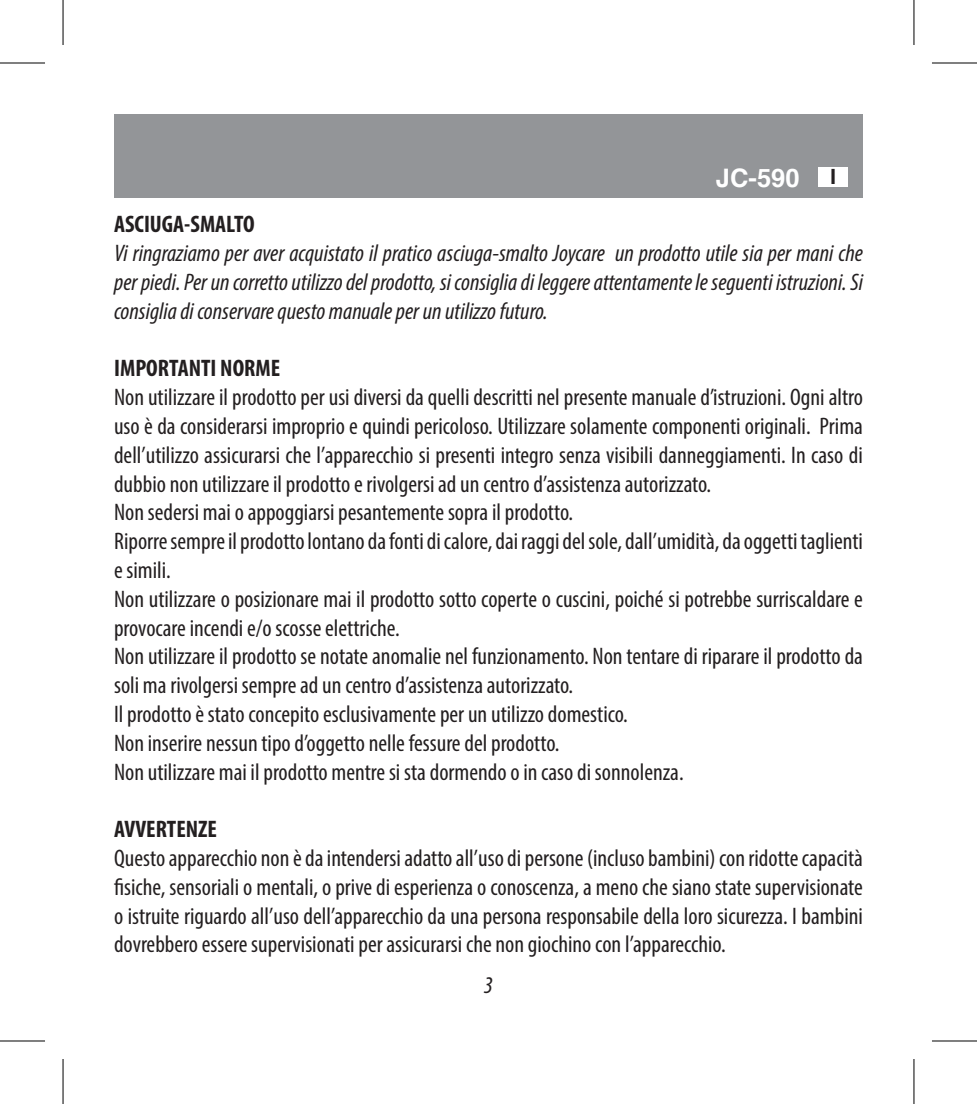
<style>
.page{position:relative;width:977px;height:1104px;background:#fff}
.page>*{position:absolute;margin:0;border:0;box-sizing:border-box;transform-origin:0 0}
.t1{font:700 25.5px "Helvetica";color:#fff}
.t2{font:condensed 24px/28.8px "Myriad Pro";color:#231f20}
.t3{font:italic condensed 24px/28.8px "Myriad Pro";color:#231f20;text-align:justify}
.t4{font:700 condensed 24px "Myriad Pro";color:#231f20}
.s1{font-family:"Arial";font-size:21px;color:#231f20}
</style>
<div class="page">
<div style="left:114px;top:114px;width:748px;height:84px;background:#939598"></div>
<div style="left:818px;top:167px;width:29px;height:20px;background:#fff"></div>
<svg style="left:0;top:1041px;width:45px;height:1px"></svg>
<svg style="left:932px;top:1041px;width:44px;height:1px"></svg>
<hr style="left:0;top:62px;width:45px;height:2px;background:#000">
<hr style="left:931px;top:62px;width:45px;height:2px;background:#000">
<hr style="left:0;top:1040px;width:45px;height:1px;background:#000">
<hr style="left:931px;top:1040px;width:45px;height:1px;background:#000">
<hr style="left:62px;top:0;width:2px;height:45px;background:#000">
<hr style="left:62px;top:1059px;width:2px;height:45px;background:#000">
<hr style="left:913px;top:0;width:1px;height:45px;background:#000">
<hr style="left:913px;top:1059px;width:1px;height:45px;background:#000">
<p class="t1" style="left:716px;top:158px;width:122px">JC-590 <span class="s1">I</span></p>
<p class="t4" style="left:114px;top:209px;width:142px">ASCIUGA-SMALTO</p>
<p class="t3" style="left:114px;top:239px;width:750px">Vi ringraziamo per aver acquistato il pratico asciuga-smalto Joycare un prodotto utile sia per mani che per piedi. Per un corretto utilizzo del prodotto, si consiglia di leggere attentamente le seguenti istruzioni. Si consiglia di conservare questo manuale per un utilizzo futuro.</p>
<p class="t4" style="left:114px;top:353px;width:168px">IMPORTANTI NORME</p>
<p class="t2" style="left:114px;top:383px;width:750px">Non utilizzare il prodotto per usi diversi da quelli descritti nel presente manuale d’istruzioni. Ogni altro uso è da considerarsi improprio e quindi pericoloso. Utilizzare solamente componenti originali. Prima dell’utilizzo assicurarsi che l’apparecchio si presenti integro senza visibili danneggiamenti. In caso di dubbio non utilizzare il prodotto e rivolgersi ad un centro d’assistenza autorizzato.<br>Non sedersi mai o appoggiarsi pesantemente sopra il prodotto.<br>Riporre sempre il prodotto lontano da fonti di calore, dai raggi del sole, dall’umidità, da oggetti taglienti e simili.<br>Non utilizzare o posizionare mai il prodotto sotto coperte o cuscini, poiché si potrebbe surriscaldare e provocare incendi e/o scosse elettriche.<br>Non utilizzare il prodotto se notate anomalie nel funzionamento. Non tentare di riparare il prodotto da soli ma rivolgersi sempre ad un centro d’assistenza autorizzato.<br>Il prodotto è stato concepito esclusivamente per un utilizzo domestico.<br>Non inserire nessun tipo d’oggetto nelle fessure del prodotto.<br>Non utilizzare mai il prodotto mentre si sta dormendo o in caso di sonnolenza.</p>
<p class="t4" style="left:114px;top:814px;width:104px">AVVERTENZE</p>
<p class="t2" style="left:114px;top:843px;width:750px;text-align:justify">Questo apparecchio non è da intendersi adatto all’uso di persone (incluso bambini) con ridotte capacità fisiche, sensoriali o mentali, o prive di esperienza o conoscenza, a meno che siano state supervisionate o istruite riguardo all’uso dell’apparecchio da una persona responsabile della loro sicurezza. I bambini dovrebbero essere supervisionati per assicurarsi che non giochino con l’apparecchio.</p>
<p class="t3" style="left:484px;top:970px;width:11px">3</p>
</div>
